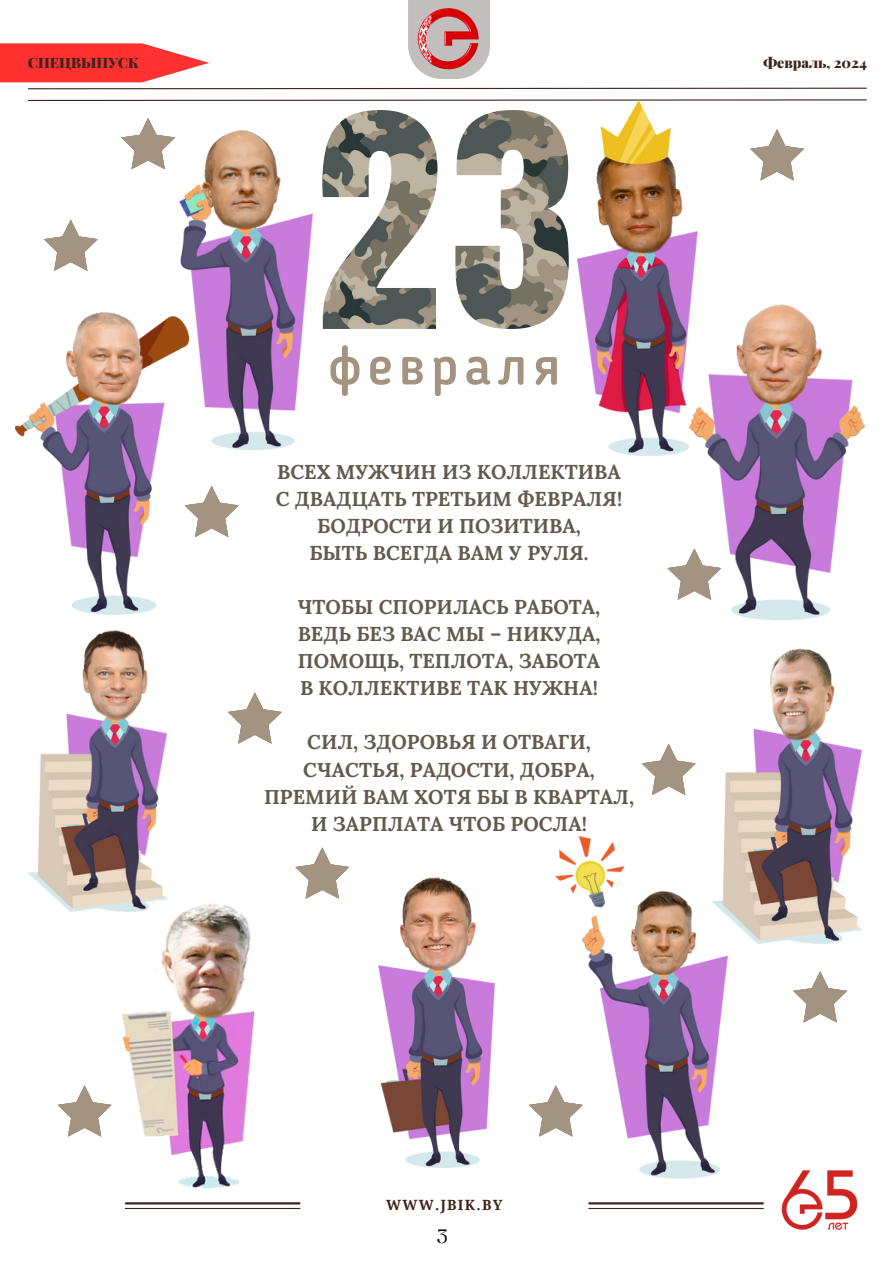
<style>
.page{position:relative;width:893px;height:1264px;background:#fff}
.page>*{position:absolute;margin:0;border:0;box-sizing:border-box;transform-origin:0 0}
.t1{font:500 54.15px "Blogger Sans";letter-spacing:.11em;color:#a29481}
.t2{font:700 20.1px/27px "Lora";color:#625a4f;text-align:center}
.t3{font:900 14.25px "Playfair Display";color:#3e251e}
.t4{font:700 14.1px "Droid Serif";letter-spacing:.09em;color:#3e251e}
.t5{font:13.5px "TAN Angleton";color:#000}
</style>
<div class="page">
<hr style="left:588px;top:1207px;width:175px;height:1px;background:#3e251e">
<hr style="left:589px;top:1202px;width:173px;height:2px;background:#3e251e">
<hr style="left:125px;top:1207px;width:175px;height:1px;background:#3e251e">
<hr style="left:126px;top:1202px;width:173px;height:2px;background:#3e251e">
<svg style="left:28px;top:99px;width:839px;height:2px;background:#928480"></svg>
<img style="left:408px;top:0;width:82px;height:43px">
<svg style="left:0;top:43px;width:867px;height:47px"></svg>
<img style="left:781px;top:1170px;width:77px;height:60px">
<img style="left:15px;top:312px;width:170px;height:303px">
<img style="left:697px;top:304px;width:168px;height:317px">
<img style="left:556px;top:836px;width:171px;height:342px">
<img style="left:379px;top:877px;width:115px;height:290px">
<img style="left:180px;top:130px;width:132px;height:320px">
<img style="left:577px;top:100px;width:120px;height:355px">
<img style="left:28px;top:630px;width:139px;height:281px">
<img style="left:122px;top:898px;width:133px;height:290px">
<img style="left:711px;top:648px;width:151px;height:295px">
<img style="left:322px;top:110px;width:115px;height:219px">
<img style="left:455px;top:110px;width:113px;height:219px">
<svg style="left:750px;top:129px;width:54px;height:51px"></svg>
<svg style="left:44px;top:219px;width:54px;height:52px"></svg>
<svg style="left:185px;top:486px;width:54px;height:51px"></svg>
<svg style="left:667px;top:548px;width:54px;height:52px"></svg>
<svg style="left:228px;top:692px;width:54px;height:51px"></svg>
<svg style="left:641px;top:744px;width:54px;height:51px"></svg>
<svg style="left:295px;top:847px;width:54px;height:51px"></svg>
<svg style="left:529px;top:1085px;width:53px;height:51px"></svg>
<svg style="left:58px;top:1085px;width:54px;height:51px"></svg>
<svg style="left:793px;top:971px;width:54px;height:51px"></svg>
<svg style="left:121px;top:118px;width:54px;height:51px"></svg>
<h3 class="t3" style="left:28px;top:52px;width:112px">СПЕЦВЫПУСК</h3>
<p class="t1" style="left:328px;top:343px;width:234px">февраля</p>
<p class="t2" style="left:276px;top:458px;width:348px">ВСЕХ МУЖЧИН ИЗ КОЛЛЕКТИВА<br>С ДВАДЦАТЬ ТРЕТЬИМ ФЕВРАЛЯ!<br>БОДРОСТИ И ПОЗИТИВА,<br>БЫТЬ ВСЕГДА ВАМ У РУЛЯ.</p>
<p class="t2" style="left:297px;top:593px;width:304px;text-align:justify">ЧТОБЫ СПОРИЛАСЬ РАБОТА, ВЕДЬ БЕЗ ВАС МЫ − НИКУДА, ПОМОЩЬ, ТЕПЛОТА, ЗАБОТА В КОЛЛЕКТИВЕ ТАК НУЖНА!</p>
<p class="t2" style="left:264px;top:728px;width:371px">СИЛ, ЗДОРОВЬЯ И ОТВАГИ,<br>СЧАСТЬЯ, РАДОСТИ, ДОБРА,<br>ПРЕМИЙ ВАМ ХОТЯ БЫ В КВАРТАЛ,<br>И ЗАРПЛАТА ЧТОБ РОСЛА!</p>
<p class="t3" style="left:763px;top:52px;width:105px">Февраль, 2024</p>
<p class="t4" style="left:386px;top:1197px;width:118px">WWW.JBIK.BY</p>
<p class="t5" style="left:437px;top:1229px;width:12px">3</p>
</div>
